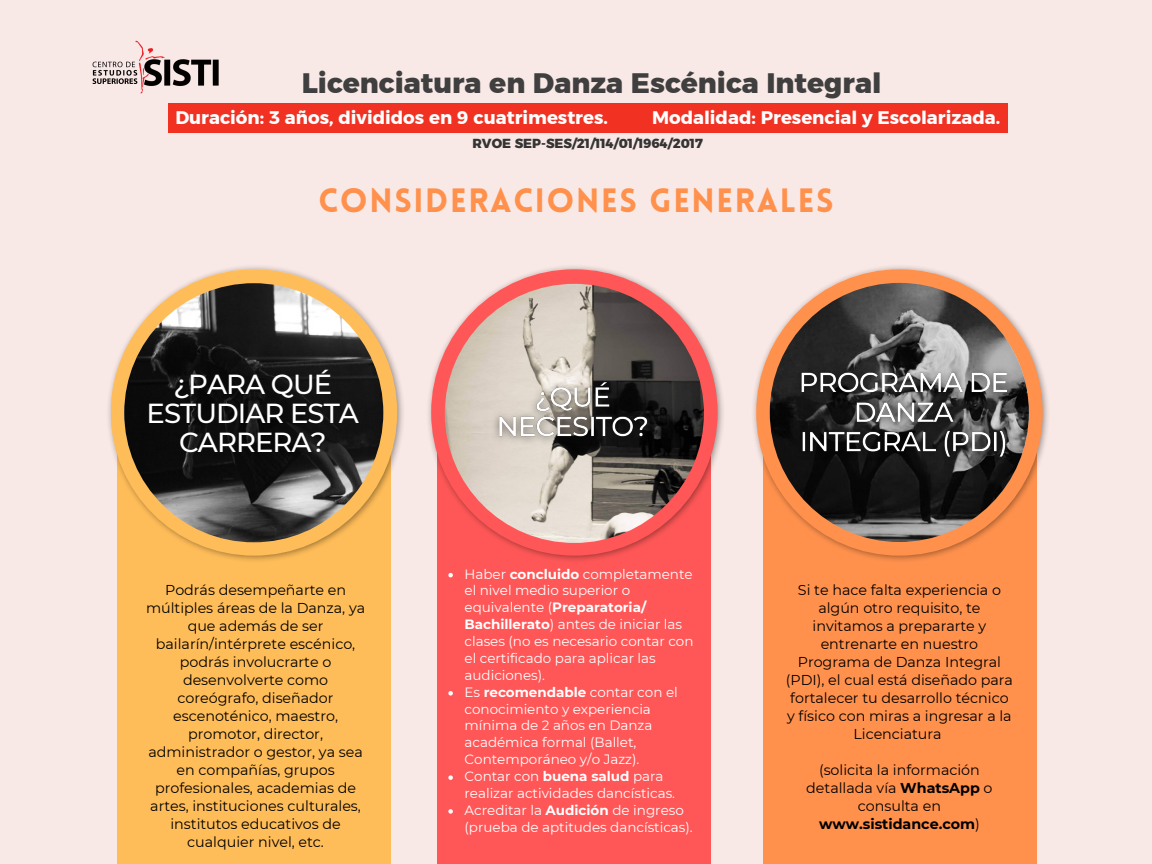
<style>
.page{position:relative;width:1152px;height:864px;background:#f9e9e6}
.page>*{position:absolute;margin:0;border:0;box-sizing:border-box;transform-origin:0 0}
.t1{font:900 33px "Lovelo";letter-spacing:.05em;color:#ff914d}
.t2{font:700 28.05px "Kief Montaser Extra";color:#403f3f}
.t3{font:500 27.45px/29.2px "Montserrat";letter-spacing:-.035em;color:#fff;text-align:center}
.t4{font:18.15px "Kief Montaser Bold";color:#fff}
.t5{font:14.25px/18px "Montserrat";color:#000;text-align:center}
.t6{font:13.5px/16.8px "Montserrat";color:#fff}
.t7{font:700 13.05px "Kief Montaser Extra";color:#343434}
.s1{font-weight:700}
</style>
<div class="page">
<div style="left:117px;top:381px;width:274px;height:483px;background:#ffbd59"></div>
<div style="left:437px;top:381px;width:274px;height:483px;background:#ff5757"></div>
<div style="left:763px;top:381px;width:274px;height:483px;background:#ff914d"></div>
<img style="left:108px;top:266px;width:295px;height:295px">
<img style="left:428px;top:266px;width:295px;height:295px">
<div style="left:431px;top:269px;width:287px;height:287px;background:#ff5757;border-radius:50%"></div>
<img style="left:445px;top:284px;width:259px;height:259px;border-radius:50%">
<img style="left:753px;top:266px;width:295px;height:295px">
<div style="left:111px;top:269px;width:286px;height:287px;background:#ffbd59;border-radius:50%"></div>
<div style="left:756px;top:269px;width:287px;height:287px;background:#ff914d;border-radius:50%"></div>
<img style="left:124px;top:283px;width:259px;height:259px;border-radius:50%">
<img style="left:770px;top:283px;width:259px;height:259px;border-radius:50%">
<img style="left:92px;top:40px;width:127px;height:54px">
<div style="left:168px;top:103px;width:839px;height:30px;background:#f13223"></div>
<img style="left:486px;top:369px;width:176px;height:82px">
<svg style="left:448px;top:573px;width:5px;height:4px"></svg>
<svg style="left:448px;top:691px;width:5px;height:5px"></svg>
<svg style="left:448px;top:775px;width:5px;height:5px"></svg>
<svg style="left:448px;top:809px;width:5px;height:5px"></svg>
<img style="left:788px;top:359px;width:232px;height:111px">
<p class="t2" style="left:302px;top:66px;width:581px">Licenciatura en Danza Escénica Integral</p>
<p class="t4" style="left:175px;top:106px;width:434px">Duración: 3 años, divididos en 9 cuatrimestres.</p>
<p class="t4" style="left:652px;top:106px;width:350px">Modalidad: Presencial y Escolarizada.</p>
<p class="t7" style="left:472px;top:135px;width:232px">RVOE SEP-SES/21/114/01/1964/2017</p>
<p class="t1" style="left:318px;top:187px;width:517px">CONSIDERACIONES GENERALES</p>
<p class="t3" style="left:147px;top:369px;width:214px">¿PARA QUÉ<br>ESTUDIAR ESTA<br>CARRERA?</p>
<p class="t5" style="left:146px;top:581px;width:221px">Podrás desempeñarte en múltiples áreas de la Danza, ya que además de ser bailarín/intérprete escénico, podrás involucrarte o desenvolverte como coreógrafo, diseñador escenoténico, maestro, promotor, director, administrador o gestor, ya sea en compañías, grupos profesionales, academias de artes, instituciones culturales, institutos educativos de cualquier nivel, etc.</p>
<p class="t6" style="left:465px;top:565px;width:230px">Haber <span class="s1">concluido</span> completamente el nivel medio superior o equivalente (<span class="s1">Preparatoria/<br>Bachillerato</span>) antes de iniciar las clases (no es necesario contar con el certificado para aplicar las audiciones).</p>
<p class="t6" style="left:465px;top:683px;width:215px">Es <span class="s1">recomendable</span> contar con el conocimiento y experiencia mínima de 2 años en Danza académica formal (Ballet,<br>Contemporáneo y/o Jazz).</p>
<p class="t6" style="left:465px;top:768px;width:212px">Contar con <span class="s1">buena salud</span> para realizar actividades dancísticas.</p>
<p class="t6" style="left:465px;top:802px;width:230px">Acreditar la <span class="s1">Audición</span> de ingreso (prueba de aptitudes dancísticas).</p>
<p class="t5" style="left:786px;top:581px;width:229px">Si te hace falta experiencia o algún otro requisito, te invitamos a prepararte y entrenarte en nuestro<br>Programa de Danza Integral (PDI), el cual está diseñado para fortalecer tu desarrollo técnico y físico con miras a ingresar a la<br>Licenciatura</p>
<p class="t5" style="left:806px;top:761px;width:188px">(solicita la información detallada vía <span class="s1">WhatsApp</span> o consulta en <span class="s1">www.sistidance.com</span>)</p>
</div>
